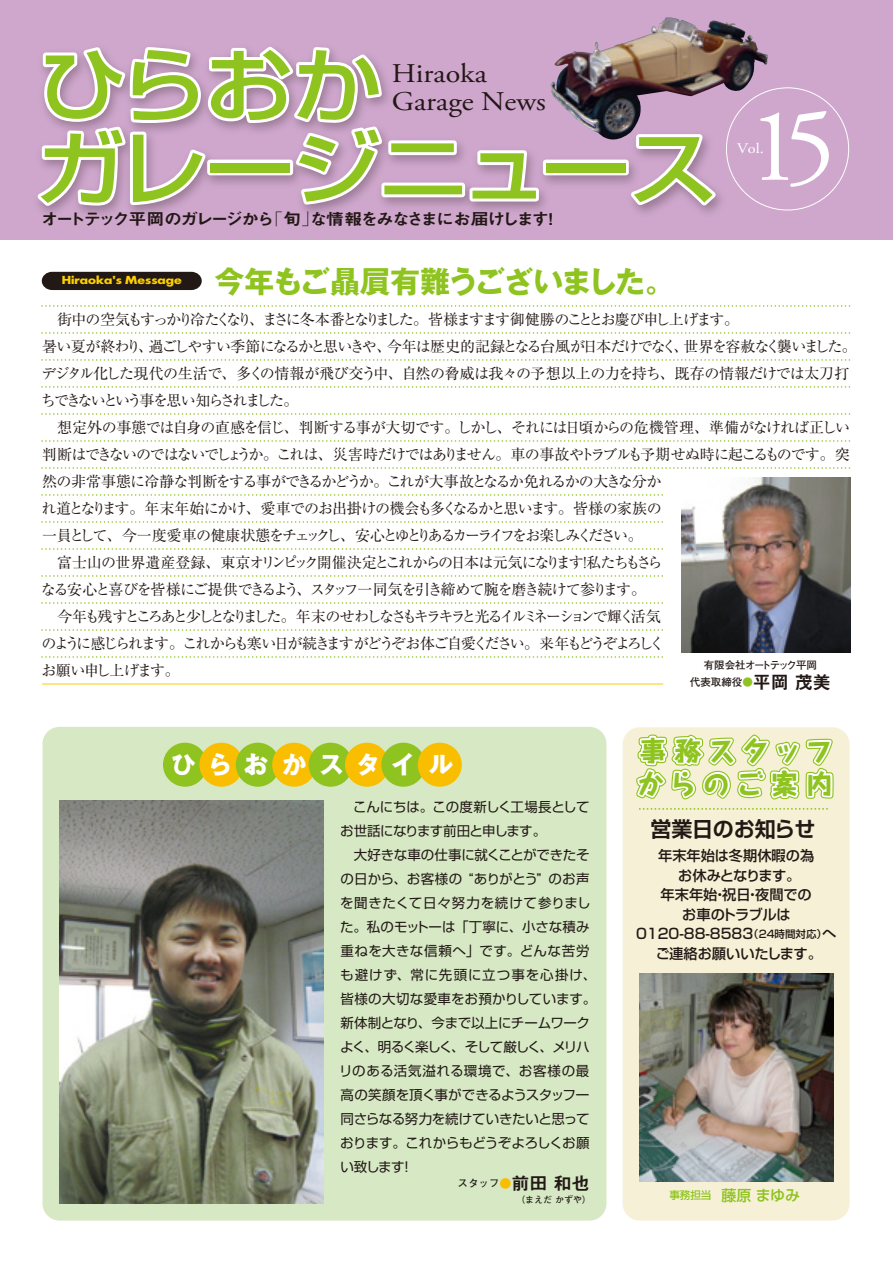
<style>
.page{position:relative;width:893px;height:1263px;background:#fff}
.page>*{position:absolute;margin:0;border:0;box-sizing:border-box;transform-origin:0 0}
.t1{font:500 81px/82.5px "Shin Go Pr 6";letter-spacing:-.04em;color:#8fc31f;scale:1.11 1}
.t2{font:700 30px "Gothic MB101 Pr 6";letter-spacing:-.05em;color:#8fc31f}
.t3{font:27px/28.5px "Adobe Garamond Pro";color:#221815;scale:1.11 1}
.t4{font:800 27px/33px "Taka Hand Std";letter-spacing:.24em;color:#8fc31f}
.t5{font:700 24.6px "Gothic MB101 Pr 6";letter-spacing:.475em;color:#fff}
.t6{font:700 21px "Shin Go Pr 6 De";letter-spacing:-.015em;color:#221815}
.t7{font:16.2px "Midashi Go Pr 5 MB31";letter-spacing:-.13em;color:#221815;scale:1.11 1}
.t8{font:15px/27px "Ryumin Pr 6";letter-spacing:-.1em;color:#221815}
.t9{font:500 15px "Shin Go Pr 6";color:#8fc31f}
.t10{font:14.55px "Adobe Garamond Pro";color:#fff;scale:1.11 1}
.t11{font:500 14.25px/19.5px "Shin Go Pr 6";color:#221815;text-align:center}
.t12{font:13.5px/24px "Shin Go Pr 6";letter-spacing:-.005em;color:#221815}
.t13{font:700 12.15px "Futura No 2 D";color:#fdd000;scale:1.11 1}
.t14{font:700 10.5px "Futo Go B101 Pr 5";color:#221815}
.t15{font:700 10.5px "Futo Go B101 Pr 5";letter-spacing:-.095em;color:#221815}
.t16{font:700 9px "Futo Go B101 Pr 5";color:#221815}
.s1{font-family:"Ryumin Pr 6";font-weight:300}
.s2{color:#8fc31f}
.s3{font-family:"Midashi Go Pr 5 MB31";font-weight:400;font-size:18px}
.s4{font-size:12px;color:#fabe00}
.s5{font-size:10.5px}
</style>
<div class="page">
<div style="left:0;top:0;width:893px;height:239px;background:#cfa7cd"></div>
<img style="left:24px;top:140px;width:710px;height:100px">
<svg style="left:30px;top:47px;width:512px;height:163px"></svg>
<div style="left:543px;top:160px;width:86px;height:15px;border:6px solid #fff"></div>
<svg style="left:624px;top:140px;width:98px;height:71px"></svg>
<svg style="left:42px;top:305px;width:808px;height:2px"></svg>
<svg style="left:42px;top:332px;width:808px;height:2px"></svg>
<svg style="left:42px;top:359px;width:808px;height:2px"></svg>
<svg style="left:42px;top:386px;width:808px;height:2px"></svg>
<svg style="left:42px;top:413px;width:808px;height:2px"></svg>
<svg style="left:42px;top:440px;width:808px;height:2px"></svg>
<svg style="left:42px;top:467px;width:808px;height:2px"></svg>
<svg style="left:42px;top:494px;width:621px;height:2px"></svg>
<svg style="left:42px;top:521px;width:621px;height:2px"></svg>
<svg style="left:42px;top:548px;width:621px;height:2px"></svg>
<svg style="left:42px;top:575px;width:621px;height:2px"></svg>
<svg style="left:42px;top:602px;width:621px;height:2px"></svg>
<svg style="left:42px;top:629px;width:621px;height:2px"></svg>
<svg style="left:42px;top:656px;width:621px;height:2px"></svg>
<div style="left:42px;top:272px;width:160px;height:18px;background:#221815"></div>
<img style="left:550px;top:18px;width:218px;height:122px">
<img style="left:681px;top:478px;width:169px;height:175px">
<div style="left:43px;top:727px;width:563px;height:493px;background:#d6e9c4;border-radius:17px"></div>
<div style="left:623px;top:727px;width:226px;height:493px;background:#f6f1d6;border-radius:17px"></div>
<div style="left:163px;top:743px;width:44px;height:44px;background:#8fc31f;border-radius:50%"></div>
<div style="left:199px;top:743px;width:44px;height:44px;background:#fabe00;border-radius:50%"></div>
<div style="left:236px;top:743px;width:44px;height:44px;background:#8fc31f;border-radius:50%"></div>
<div style="left:272px;top:743px;width:44px;height:44px;background:#fabe00;border-radius:50%"></div>
<div style="left:309px;top:743px;width:44px;height:44px;background:#8fc31f;border-radius:50%"></div>
<div style="left:345px;top:743px;width:44px;height:44px;background:#fabe00;border-radius:50%"></div>
<div style="left:381px;top:743px;width:44px;height:44px;background:#8fc31f;border-radius:50%"></div>
<div style="left:418px;top:743px;width:44px;height:44px;background:#fabe00;border-radius:50%"></div>
<img style="left:640px;top:973px;width:193px;height:209px">
<svg style="left:633px;top:728px;width:201px;height:82px"></svg>
<img style="left:59px;top:800px;width:265px;height:403px">
<h1 class="t1" style="left:36px;top:40px;width:722px">ひらおか<br>ガレージニュース <sup>15</sup></h1>
<h3 class="t3" style="left:392px;top:60px;width:140px">Hiraoka<br>Garage News</h3>
<p class="t10" style="left:737px;top:140px;width:26px">Vol.</p>
<p class="t7" style="left:41px;top:206px;width:469px">オートテック平岡のガレージから<span class="s1">「</span>旬<span class="s1">」</span>な情報をみなさまにお届けします！</p>
<h2 class="t2" style="left:214px;top:256px;width:462px">今年もご贔屓有難うございました。</h2>
<p class="t13" style="left:62px;top:273px;width:110px">Hiraoka's Message</p>
<p class="t8" style="left:41px;top:305px;width:818px">　街中の空気もすっかり冷たくなり、まさに冬本番となりました。皆様ますます御健勝のこととお慶び申し上げます。<br>暑い夏が終わり、過ごしやすい季節になるかと思いきや、今年は歴史的記録となる台風が日本だけでなく、世界を容赦なく襲いました。デジタル化した現代の生活で、多くの情報が飛び交う中、自然の脅威は我々の予想以上の力を持ち、既存の情報だけでは太刀打ちできないという事を思い知らされました。<br>　想定外の事態では自身の直感を信じ、判断する事が大切です。しかし、それには日頃からの危機管理、準備がなければ正しい判断はできないのではないでしょうか。これは、災害時だけではありません。車の事故やトラブルも予期せぬ時に起こるものです。突然の非常事態に冷静な判断をする事ができるかどうか。これが大事故となるか免れるかの大きな分か<br>れ道となります。年末年始にかけ、愛車でのお出掛けの機会も多くなるかと思います。皆様の家族の<br>一員として、今一度愛車の健康状態をチェックし、安心とゆとりあるカーライフをお楽しみください。<br>　富士山の世界遺産登録、東京オリンピック開催決定とこれからの日本は元気になります！私たちもさら<br>なる安心と喜びを皆様にご提供できるよう、スタッフ一同気を引き締めて腕を磨き続けて参ります。　<br>　今年も残すところあと少しとなりました。年末のせわしなさもキラキラと光るイルミネーションで輝く活気<br>のように感じられます。これからも寒い日が続きますがどうぞお体ご自愛ください。来年もどうぞよろしく<br>お願い申し上げます。</p>
<p class="t15" style="left:704px;top:657px;width:115px">有限会社オートテック平岡</p>
<p class="t14" style="left:690px;top:674px;width:142px">代表取締役<span class="s2">●</span><span class="s3">平岡茂美</span></p>
<h3 class="t5" style="left:171px;top:744px;width:283px">ひらおかスタイル</h3>
<p class="t12" style="left:339px;top:794px;width:259px">　こんにちは。この度新しく工場長としてお世話になります前田と申します。<br>　大好きな車の仕事に就くことができたその日から、お客様の “ありがとう” のお声を聞きたくて日々努力を続けて参りました。私のモットーは「丁寧に、小さな積み重ねを大きな信頼へ」です。どんな苦労も避けず、常に先頭に立つ事を心掛け、皆様の大切な愛車をお預かりしています。新体制となり、今まで以上にチームワークよく、明るく楽しく、そして厳しく、メリハリのある活気溢れる環境で、お客様の最高の笑顔を頂く事ができるようスタッフ一同さらなる努力を続けていきたいと思っております。これからもどうぞよろしくお願い致します！</p>
<p class="t14" style="left:458px;top:1175px;width:133px">スタッフ<span class="s4">●</span><span class="s3">前田 和也</span></p>
<p class="t16" style="left:516px;top:1192px;width:76px">（まえだ かずや）</p>
<h3 class="t4" style="left:637px;top:732px;width:198px">事務スタッフからのご案内</h3>
<h3 class="t6" style="left:650px;top:812px;width:167px">営業日のお知らせ</h3>
<p class="t11" style="left:636px;top:845px;width:202px">年末年始は冬期休暇の為<br>お休みとなります。<br>年末年始・祝日・夜間での<br>お車のトラブルは<br>0120-88-8583<span class="s5">（24時間対応）</span>へご連絡お願いいたします。</p>
<p class="t9" style="left:669px;top:1183px;width:132px"><span class="s5">事務担当</span> 藤原 まゆみ</p>
</div>
